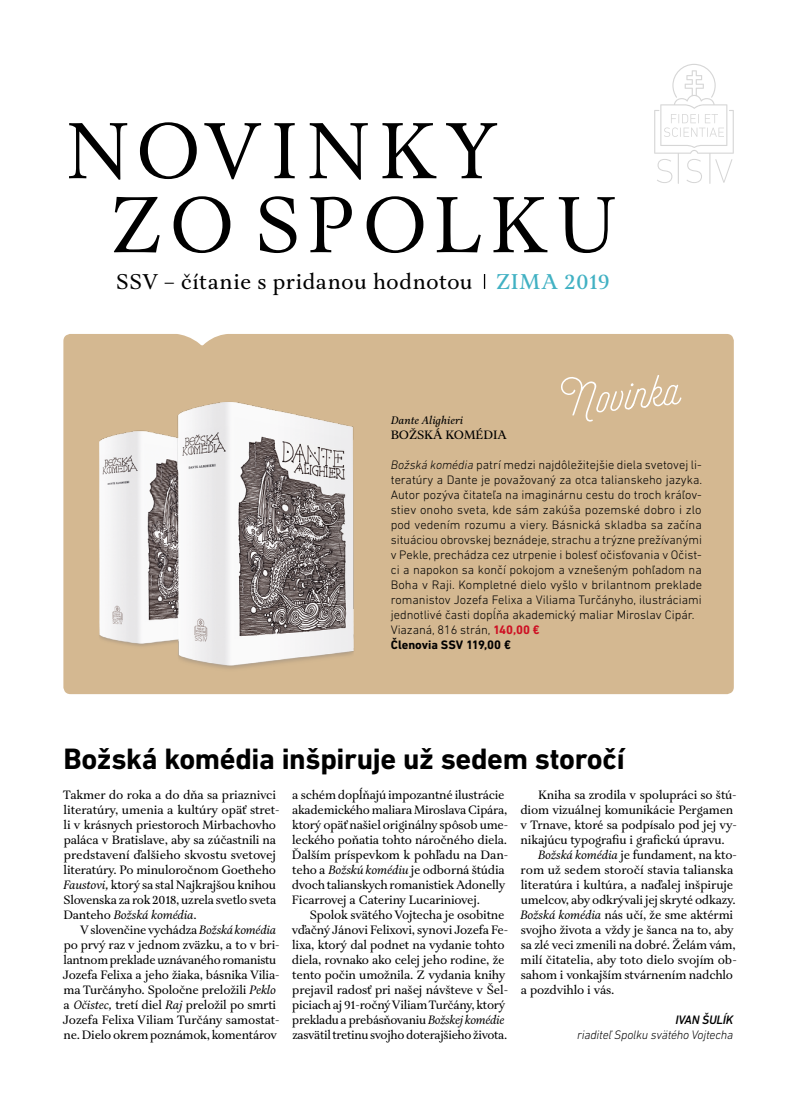
<style>
.page{position:relative;width:787px;height:1099px;background:#fff}
.page>*{position:absolute;margin:0;border:0;box-sizing:border-box;transform-origin:0 0}
.t1{font:81.75px/74px "Aria Text G1";letter-spacing:.085em;color:#000}
.t2{font:52.5px "Selfie";color:#fff}
.t3{font:700 30px "DIN Next LT Pro";letter-spacing:-.01em;color:#000}
.t4{font:22px "Aria Text G2";letter-spacing:.015em;color:#000}
.t5{font:12.5px/15px "Aria Text G2";letter-spacing:-.015em;color:#000}
.t6{font:300 12.5px/15px "DIN Next LT Pro";color:#000}
.t7{font:italic 300 12.5px "DIN Next LT Pro";letter-spacing:-.015em;color:#000}
.t8{font:12.5px "Aria Text G3";letter-spacing:-.005em;color:#000}
.t9{font:italic 500 12.5px "DIN Next LT Pro";letter-spacing:-.015em;color:#000}
.t10{font:italic 11.25px "Aria Text G3";color:#000}
.s1{font-family:"Aria Text G3";color:#41b1c3}
.s2{font-style:italic}
.s3{font-weight:700;color:#ce1023}
.s4{font-weight:700}
</style>
<div class="page">
<div style="left:63px;top:334px;width:670px;height:360px;background:#d4b891"></div>
<svg style="left:484px;top:274px;width:1px;height:15px"></svg>
<svg style="left:654px;top:64px;width:79px;height:120px"></svg>
<div style="left:63px;top:414px;width:28px;height:246px;background:#d4b891"></div>
<img style="left:91px;top:381px;width:335px;height:305px">
<h1 class="t1" style="left:110px;top:118px;width:509px;text-indent:-45px">NOVINKY<br>ZO SPOLKU</h1>
<h3 class="t4" style="left:116px;top:268px;width:495px">SSV – čítanie s pridanou hodnotou <span class="s1">ZIMA 2019</span></h3>
<h2 class="t2" style="left:560px;top:369px;width:118px;rotate:-6deg">Novinka</h2>
<p class="t10" style="left:391px;top:413px;width:74px">Dante Alighieri</p>
<p class="t8" style="left:391px;top:427px;width:118px">BOŽSKÁ KOMÉDIA</p>
<p class="t6" style="left:391px;top:457px;width:313px"><span class="s2">Božská komédia</span> patrí medzi najdôležitejšie diela svetovej li&shy;teratúry a Dante je považovaný za otca talianskeho jazyka.<br>Autor pozýva čitateľa na imaginárnu cestu do troch kráľov&shy;stiev onoho sveta, kde sám zakúša pozemské dobro i zlo pod vedením rozumu a viery. Básnická skladba sa začína situáciou obrovskej beznádeje, strachu a trýzne prežívanými v Pekle, prechádza cez utrpenie i bolesť očisťovania v Očist&shy;ci a napokon sa končí pokojom a vznešeným pohľadom na Boha v Raji. Kompletné dielo vyšlo v brilantnom preklade romanistov Jozefa Felixa a Viliama Turčányho, ilustráciami jednotlivé časti dopĺňa akademický maliar Miroslav Cipár.<br>Viazaná, 816 strán, <span class="s3">140,00 €<br></span><span class="s4">Členovia SSV 119,00 €</span></p>
<h3 class="t3" style="left:63px;top:741px;width:562px">Božská komédia inšpiruje už sedem storočí</h3>
<p class="t5" style="left:63px;top:788px;width:218px">Takmer do roka a do dňa sa priaznivci literatúry, umenia a kultúry opäť stret&shy;li v krásnych priestoroch Mirbachovho paláca v Bratislave, aby sa zúčastnili na predstavení ďalšieho skvostu svetovej literatúry. Po minuloročnom Goetheho <span class="s2">Faustovi,</span> ktorý sa stal Najkrajšou knihou Slovenska za rok 2018, uzrela svetlo sveta Danteho <span class="s2">Božská komédia</span>.</p>
<p class="t5" style="left:63px;top:923px;width:218px;text-indent:17px">V slovenčine vychádza <span class="s2">Božská komédia </span>po prvý raz v jednom zväzku, a to v bri&shy;lantnom preklade uznávaného romanistu Jozefa Felixa a jeho žiaka, básnika Vilia&shy;ma Turčányho. Spoločne preložili <span class="s2">Peklo </span>a <span class="s2">Očistec,</span> tretí diel <span class="s2">Raj</span> preložil po smrti Jozefa Felixa Viliam Turčány samostat&shy;ne. Dielo okrem poznámok, komentárov</p>
<p class="t5" style="left:292px;top:788px;width:218px">a schém dopĺňajú impozantné ilustrácie akademického maliara Miroslava Cipára, ktorý opäť našiel originálny spôsob ume&shy;leckého poňatia tohto náročného diela.<br>Ďalším príspevkom k pohľadu na Dan&shy;teho a <span class="s2">Božskú komédiu</span> je odborná štúdia dvoch talianskych romanistiek Adonelly Ficarrovej a Cateriny Lucariniovej.</p>
<p class="t5" style="left:292px;top:908px;width:218px;text-indent:18px">Spolok svätého Vojtecha je osobitne vďačný Jánovi Felixovi, synovi Jozefa Fe&shy;lixa, ktorý dal podnet na vydanie tohto diela, rovnako ako celej jeho rodine, že tento počin umožnila. Z vydania knihy prejavil radosť pri našej návšteve v Šel&shy;piciach aj 91-ročný Viliam Turčány, ktorý prekladu a prebásňovaniu <span class="s2">Božskej komédie </span>zasvätil tretinu svojho doterajšieho života.</p>
<p class="t5" style="left:538px;top:788px;width:200px">Kniha sa zrodila v spolupráci so štú-</p>
<p class="t5" style="left:520px;top:803px;width:214px">diom vizuálnej komunikácie Pergamen</p>
<p class="t5" style="left:520px;top:818px;width:218px">v Trnave, ktoré sa podpísalo pod jej vy-</p>
<p class="t5" style="left:520px;top:833px;width:206px">nikajúcu typografiu i grafickú úpravu.</p>
<p class="t5" style="left:538px;top:848px;width:200px"><span class="s2">Božská komédia</span> je fundament, na kto-</p>
<p class="t5" style="left:520px;top:863px;width:214px">rom už sedem storočí stavia talianska</p>
<p class="t5" style="left:520px;top:878px;width:214px">literatúra i kultúra, a naďalej inšpiruje</p>
<p class="t5" style="left:521px;top:893px;width:216px">umelcov, aby odkrývali jej skryté odkazy.</p>
<p class="t5" style="left:520px;top:908px;width:214px"><span class="s2">Božská komédia</span> nás učí, že sme aktérmi</p>
<p class="t5" style="left:521px;top:923px;width:214px">svojho života a vždy je šanca na to, aby</p>
<p class="t5" style="left:521px;top:938px;width:216px">sa zlé veci zmenili na dobré. Želám vám,</p>
<p class="t5" style="left:520px;top:953px;width:218px">milí čitatelia, aby toto dielo svojím ob-</p>
<p class="t5" style="left:521px;top:968px;width:214px">sahom i vonkajším stvárnením nadchlo</p>
<p class="t5" style="left:520px;top:983px;width:95px">a pozdvihlo i vás.</p>
<p class="t9" style="left:675px;top:1012px;width:60px">IVAN ŠULÍK</p>
<p class="t7" style="left:577px;top:1027px;width:158px">riaditeľ Spolku svätého Vojtecha</p>
</div>
